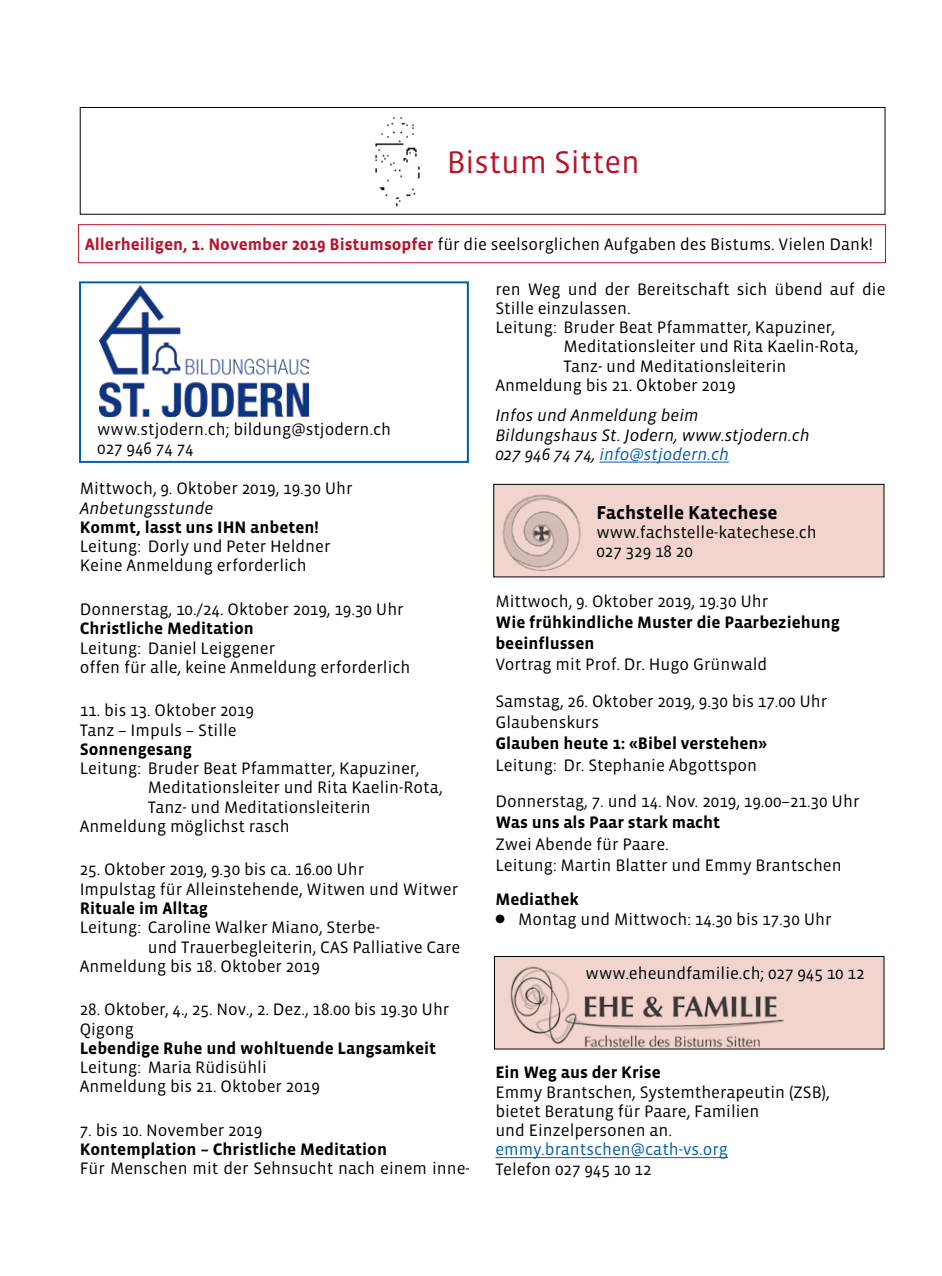
<style>
.page{position:relative;width:942px;height:1276px;background:#fff}
.page>*{position:absolute;margin:0;border:0;box-sizing:border-box;transform-origin:0 0}
.t1{font:32px "Vista Sans";color:#b7142c}
.t2{font:700 19px "Vista Sans";color:#000}
.t3{font:17px/19.2px "Vista Sans";color:#000}
.t4{font:700 17px/21.2px "Vista Sans";color:#000}
.t5{font:italic 17px/19.2px "Vista Sans";color:#000}
.t6{font:17px "Vista Sans";color:#005eaa}
.s1{font-weight:700;color:#b7142c}
.s2{color:#005eaa}
</style>
<div class="page">
<hr style="left:599px;top:462px;width:129px;height:1px;background:#005eaa">
<hr style="left:495px;top:1157px;width:232px;height:1px;background:#005eaa">
<div style="left:80px;top:107px;width:805px;height:108px;border:1px solid #000"></div>
<img style="left:372px;top:108px;width:51px;height:99px">
<div style="left:493px;top:484px;width:390px;height:93px;background:#f0d4cd"></div>
<div style="left:493px;top:484px;width:391px;height:93px;border:1px solid #000"></div>
<img style="left:502px;top:494px;width:79px;height:78px">
<img style="left:99px;top:285px;width:209px;height:131px">
<div style="left:79px;top:281px;width:389px;height:182px;border:2px solid #005eaa"></div>
<div style="left:494px;top:956px;width:389px;height:93px;background:#f0d4cd"></div>
<div style="left:494px;top:956px;width:390px;height:93px;border:1px solid #000"></div>
<img style="left:508px;top:966px;width:275px;height:83px">
<div style="left:78px;top:224px;width:807px;height:39px;border:1px solid #b7142c"></div>
<h1 class="t1" style="left:446px;top:146px;width:194px">Bistum Sitten</h1>
<p class="t3" style="left:85px;top:235px;width:789px"><span class="s1">Allerheiligen, 1. November 2019 Bistumsopfer</span> für die seelsorglichen Aufgaben des Bistums. Vielen Dank!</p>
<p class="t3" style="left:97px;top:420px;width:295px">www.stjodern.ch; bildung@stjodern.ch<br>027 946 74 74</p>
<p class="t3" style="left:80px;top:479px;width:274px">Mittwoch, 9. Oktober 2019, 19.30 Uhr</p>
<p class="t5" style="left:80px;top:499px;width:135px">Anbetungsstunde</p>
<p class="t4" style="left:80px;top:517px;width:240px">Kommt, lasst uns IHN anbeten!</p>
<p class="t3" style="left:80px;top:537px;width:252px">Leitung: Dorly und Peter Heldner<br>Keine Anmeldung erforderlich</p>
<p class="t3" style="left:80px;top:600px;width:325px">Donnerstag, 10./24. Oktober 2019, 19.30 Uhr</p>
<p class="t4" style="left:80px;top:618px;width:176px">Christliche Meditation</p>
<p class="t3" style="left:80px;top:638px;width:332px">Leitung: Daniel Leiggener<br>offen für alle, keine Anmeldung erforderlich</p>
<p class="t3" style="left:80px;top:701px;width:176px">11. bis 13. Oktober 2019<br>Tanz – Impuls – Stille</p>
<p class="t4" style="left:80px;top:739px;width:114px">Sonnengesang</p>
<p class="t3" style="left:80px;top:759px;width:341px">Leitung: Bruder Beat Pfammatter, Kapuziner,</p>
<p class="t3" style="left:148px;top:778px;width:296px">Meditationsleiter und Rita Kaelin-Rota,</p>
<p class="t3" style="left:148px;top:797px;width:224px">Tanz- und Meditationsleiterin</p>
<p class="t3" style="left:80px;top:817px;width:211px">Anmeldung möglichst rasch</p>
<p class="t3" style="left:80px;top:860px;width:380px">25. Oktober 2019, 9.30 bis ca. 16.00 Uhr<br>Impulstag für Alleinstehende, Witwen und Witwer</p>
<p class="t4" style="left:80px;top:898px;width:130px">Rituale im Alltag</p>
<p class="t3" style="left:80px;top:918px;width:302px">Leitung: Caroline Walker Miano, Sterbe-</p>
<p class="t3" style="left:148px;top:937px;width:314px">und Trauerbegleiterin, CAS Palliative Care</p>
<p class="t3" style="left:80px;top:957px;width:241px">Anmeldung bis 18. Oktober 2019</p>
<p class="t3" style="left:80px;top:1000px;width:371px">28. Oktober, 4., 25. Nov., 2. Dez., 18.00 bis 19.30 Uhr<br>Qigong</p>
<p class="t4" style="left:80px;top:1038px;width:358px">Lebendige Ruhe und wohltuende Langsamkeit</p>
<p class="t3" style="left:80px;top:1058px;width:241px">Leitung: Maria Rüdisühli<br>Anmeldung bis 21. Oktober 2019</p>
<p class="t3" style="left:80px;top:1121px;width:184px">7. bis 10. November 2019</p>
<p class="t4" style="left:80px;top:1139px;width:309px">Kontemplation – Christliche Meditation</p>
<p class="t3" style="left:80px;top:1159px;width:391px">Für Menschen mit der Sehnsucht nach einem inne-</p>
<p class="t3" style="left:495px;top:280px;width:391px">ren Weg und der Bereitschaft sich übend auf die</p>
<p class="t3" style="left:495px;top:299px;width:137px">Stille einzulassen.</p>
<p class="t3" style="left:495px;top:318px;width:341px">Leitung: Bruder Beat Pfammatter, Kapuziner,</p>
<p class="t3" style="left:563px;top:337px;width:296px">Meditationsleiter und Rita Kaelin-Rota,</p>
<p class="t3" style="left:563px;top:357px;width:224px">Tanz- und Meditationsleiterin</p>
<p class="t3" style="left:495px;top:376px;width:241px">Anmeldung bis 21. Oktober 2019</p>
<p class="t5" style="left:495px;top:406px;width:316px">Infos und Anmeldung beim<br>Bildungshaus St. Jodern, www.stjodern.ch<br>027 946 74 74, <span class="s2">info@stjodern.ch</span></p>
<p class="t2" style="left:596px;top:503px;width:183px">Fachstelle Katechese</p>
<p class="t3" style="left:596px;top:523px;width:222px">www.fachstelle-katechese.ch<br>027 329 18 20</p>
<p class="t3" style="left:495px;top:592px;width:274px">Mittwoch, 9. Oktober 2019, 19.30 Uhr</p>
<p class="t4" style="left:495px;top:612px;width:346px">Wie frühkindliche Muster die Paarbeziehung beeinflussen</p>
<p class="t3" style="left:495px;top:647px;width:333px;line-height:36.4px">Vortrag mit Prof. Dr. Hugo Grünwald<br>Samstag, 26. Oktober 2019, 9.30 bis 17.00 Uhr</p>
<p class="t3" style="left:495px;top:713px;width:105px">Glaubenskurs</p>
<p class="t4" style="left:495px;top:733px;width:273px">Glauben heute 1: «Bibel verstehen»</p>
<p class="t3" style="left:495px;top:747px;width:365px;line-height:36.4px">Leitung: Dr. Stephanie Abgottspon<br>Donnerstag, 7. und 14. Nov. 2019, 19.00–21.30 Uhr</p>
<p class="t4" style="left:495px;top:812px;width:226px">Was uns als Paar stark macht</p>
<p class="t3" style="left:495px;top:833px;width:348px;line-height:21.2px">Zwei Abende für Paare.<br>Leitung: Martin Blatter und Emmy Brantschen</p>
<p class="t4" style="left:495px;top:889px;width:85px">Mediathek</p>
<p class="t3" style="left:495px;top:909px;width:337px">● Montag und Mittwoch: 14.30 bis 17.30 Uhr</p>
<p class="t3" style="left:585px;top:964px;width:280px">www.eheundfamilie.ch; 027 945 10 12</p>
<p class="t4" style="left:495px;top:1062px;width:167px">Ein Weg aus der Krise</p>
<p class="t3" style="left:495px;top:1082px;width:336px">Emmy Brantschen, Systemtherapeutin (ZSB), bietet Beratung für Paare, Familien<br>und Einzelpersonen an.</p>
<p class="t6" style="left:495px;top:1141px;width:234px">emmy.brantschen@cath-vs.org</p>
<p class="t3" style="left:495px;top:1159px;width:158px">Telefon 027 945 10 12</p>
</div>
